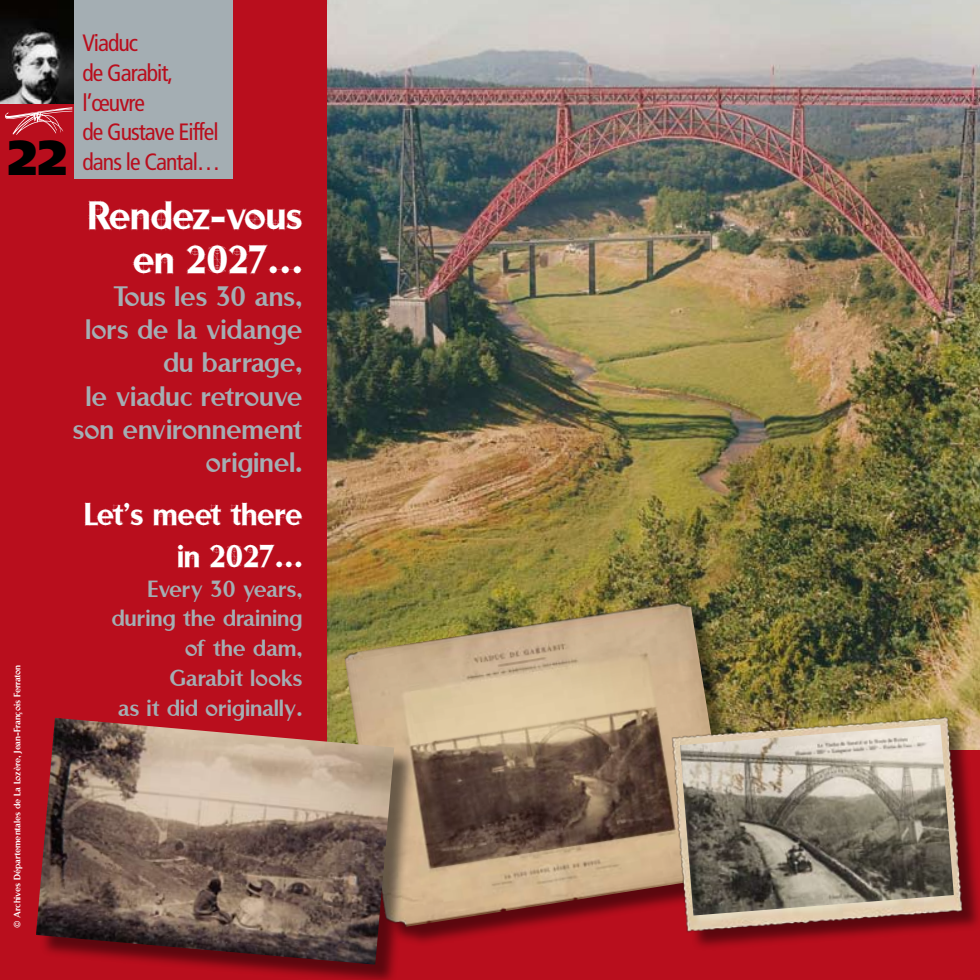
<style>
.page{position:relative;width:980px;height:980px;background:#b90e1d}
.page>*{position:absolute;margin:0;border:0;box-sizing:border-box;transform-origin:0 0}
.t1{font:900 49px "Frutiger";color:#000}
.t2{font:43.75px/43.8px "Rubino Sans ICG Solid";letter-spacing:-.01em;color:#fff;text-align:right}
.t3{font:35px/42px "Rubino Sans ICG Solid";letter-spacing:-.01em;color:#fff;text-align:right}
.t4{font:31.5px/33.2px "Rubino Sans ICG Fill";letter-spacing:-.01em;color:#a4aeb3;text-align:right}
.t5{font:26.25px/29.8px "Rubino Sans ICG Fill";letter-spacing:-.01em;color:#a4aeb3;text-align:right}
.t6{font:condensed 23.62px/29.8px "Frutiger";letter-spacing:-.04em;color:#b90e1d}
.t7{font:10.5px "Rubino Sans ICG Fill";letter-spacing:-.01em;color:#fff}
</style>
<div class="page">
<img style="left:327px;top:0;width:653px;height:718px">
<div style="left:348px;top:605px;width:404px;height:341px;background:#000;opacity:.5"></div>
<img style="left:344px;top:599px;width:389px;height:330px">
<div style="left:39px;top:720px;width:376px;height:260px;background:#000;opacity:.5"></div>
<img style="left:36px;top:718px;width:358px;height:246px">
<img style="left:661px;top:697px;width:319px;height:250px">
<img style="left:680px;top:724px;width:274px;height:191px">
<img style="left:0;top:0;width:74px;height:104px">
<div style="left:74px;top:0;width:159px;height:179px;background:#a4aeb3"></div>
<svg style="left:5px;top:107px;width:67px;height:28px"></svg>
<h1 class="t1" style="left:8px;top:128px;width:60px">22</h1>
<p class="t6" style="left:82px;top:28px;width:140px">Viaduc<br>de Garabit, l’œuvre<br>de Gustave Eiffel dans le Cantal…</p>
<p class="t7" style="left:12px;top:928px;width:265px;rotate:-90deg">© Archives Départementales de La Lozère, Jean-François Ferraton</p>
<h2 class="t2" style="left:88px;top:193px;width:216px">Rendez-vous en 2027…</h2>
<p class="t4" style="left:72px;top:279px;width:232px">Tous les 30 ans, lors de la vidange du barrage,<br>le viaduc retrouve son environnement originel.</p>
<p class="t3" style="left:84px;top:492px;width:220px">Let’s meet there in 2027…</p>
<p class="t5" style="left:111px;top:573px;width:193px">Every 30 years, during the draining of the dam,<br>Garabit looks<br>as it did originally.</p>
</div>
